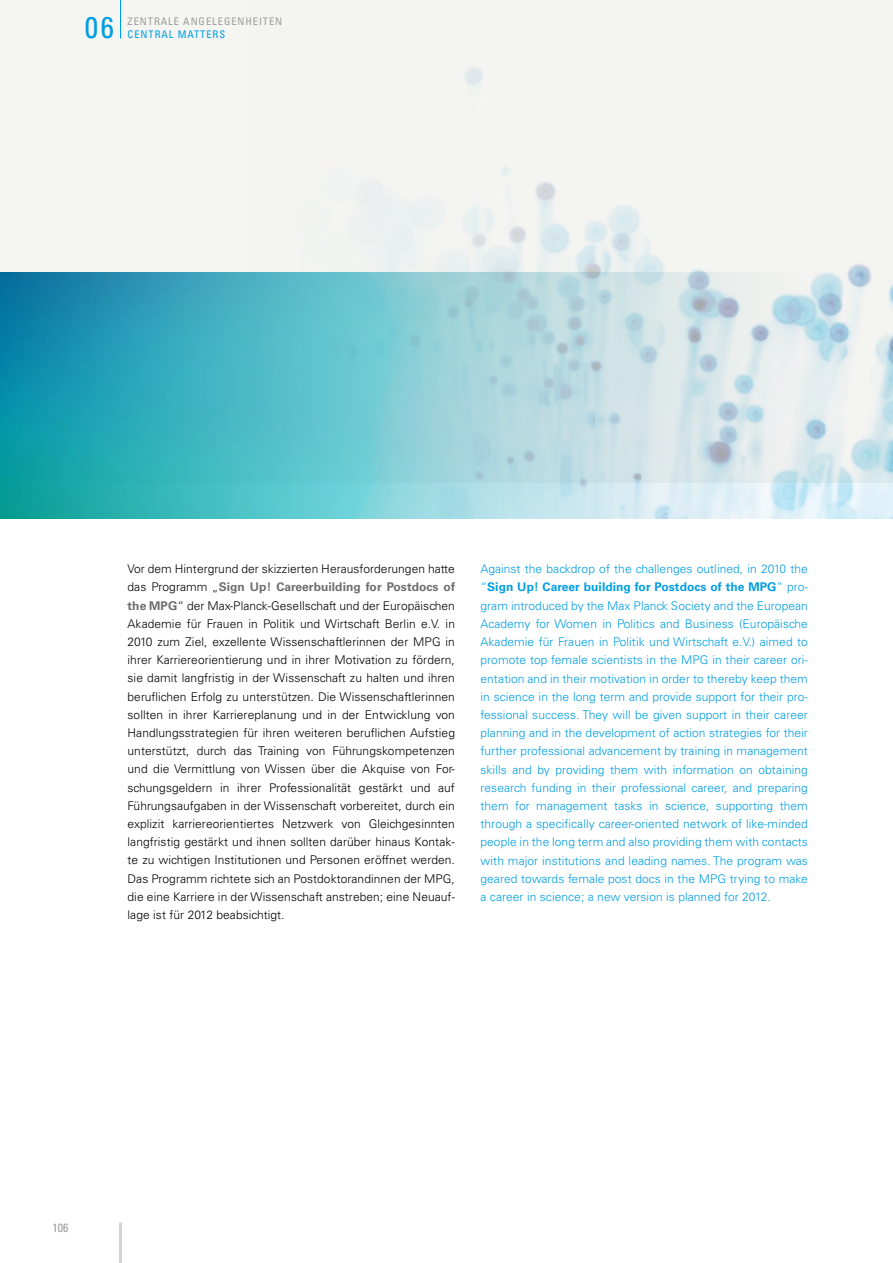
<style>
.page{position:relative;width:893px;height:1263px;background:#fff}
.page>*{position:absolute;margin:0;border:0;box-sizing:border-box;transform-origin:0 0}
.t1{font:condensed 30px "Univers LT";color:#009ee3}
.t2{font:300 12px/18.1px "Univers LT";letter-spacing:.005em;color:#000;text-align:justify}
.t3{font:300 12px/18.1px "Univers LT";letter-spacing:.005em;color:#009ee3;text-align:justify}
.t4{font:condensed 12px "Univers LT";color:#9c9c9d}
.t5{font:condensed 10.5px "Univers LT";letter-spacing:.09em;color:#9c9c9d}
.t6{font:condensed 10.5px "Univers LT";letter-spacing:.09em;color:#009ee3}
.s1{font-weight:700;color:#6e6e6e}
.s2{font-weight:700}
</style>
<div class="page">
<div style="left:0;top:0;width:893px;height:482px;background:#f5f5f2"></div>
<hr style="left:119px;top:1222px;width:3px;height:41px;background:#d3d4d4">
<img style="left:0;top:272px;width:230px;height:246px">
<img style="left:230px;top:68px;width:663px;height:450px">
<hr style="left:120px;top:0;width:1px;height:39px;background:#009ee3">
<h1 class="t1" style="left:85px;top:8px;width:31px">06</h1>
<p class="t5" style="left:128px;top:15px;width:156px">ZENTRALE ANGELEGENHEITEN</p>
<p class="t6" style="left:128px;top:28px;width:99px">CENTRAL MATTERS</p>
<p class="t2" style="left:128px;top:560px;width:329px">Vor dem Hintergrund der skizzierten Herausforderungen hatte das Programm „<span class="s1">Sign Up! Careerbuilding for Postdocs of the MPG</span>“ der Max-Planck-Gesellschaft und der Europäischen Akademie für Frauen in Politik und Wirtschaft Berlin e.V. in 2010 zum Ziel, exzellente Wissenschaftlerinnen der MPG in ihrer Karriereorientierung und in ihrer Motivation zu fördern, sie damit langfristig in der Wissenschaft zu halten und ihren beruflichen Erfolg zu unterstützen. Die Wissenschaftlerinnen sollten in ihrer Karriereplanung und in der Entwicklung von Handlungsstrategien für ihren weiteren beruflichen Aufstieg unterstützt, durch das Training von Führungskompetenzen und die Vermittlung von Wissen über die Akquise von For&shy;schungsgeldern in ihrer Professionalität gestärkt und auf Führungsaufgaben in der Wissenschaft vorbereitet, durch ein explizit karriereorientiertes Netzwerk von Gleichgesinnten langfristig gestärkt und ihnen sollten darüber hinaus Kontak&shy;te zu wichtigen Institutionen und Personen eröffnet werden.<br>Das Programm richtete sich an Postdoktorandinnen der MPG, die eine Karriere in der Wissenschaft anstreben; eine Neuauf&shy;lage ist für 2012 beabsichtigt.</p>
<p class="t3" style="left:480px;top:560px;width:329px">Against the backdrop of the challenges outlined, in 2010 the “<span class="s2">Sign Up! Career building for Postdocs of the MPG</span>” pro&shy;gram introduced by the Max Planck Society and the European Academy for Women in Politics and Business (Europäische Akademie für Frauen in Politik und Wirtschaft e.V.) aimed to promote top female scientists in the MPG in their career ori&shy;entation and in their motivation in order to thereby keep them in science in the long term and provide support for their pro&shy;fessional success. They will be given support in their career planning and in the development of action strategies for their further professional advancement by training in management skills and by providing them with information on obtaining research funding in their professional career, and preparing them for management tasks in science, supporting them through a specifically career-oriented network of like-minded people in the long term and also providing them with contacts with major institutions and leading names. The program was geared towards female post docs in the MPG trying to make a career in science; a new version is planned for 2012.</p>
<p class="t4" style="left:52px;top:1220px;width:17px">106</p>
</div>
